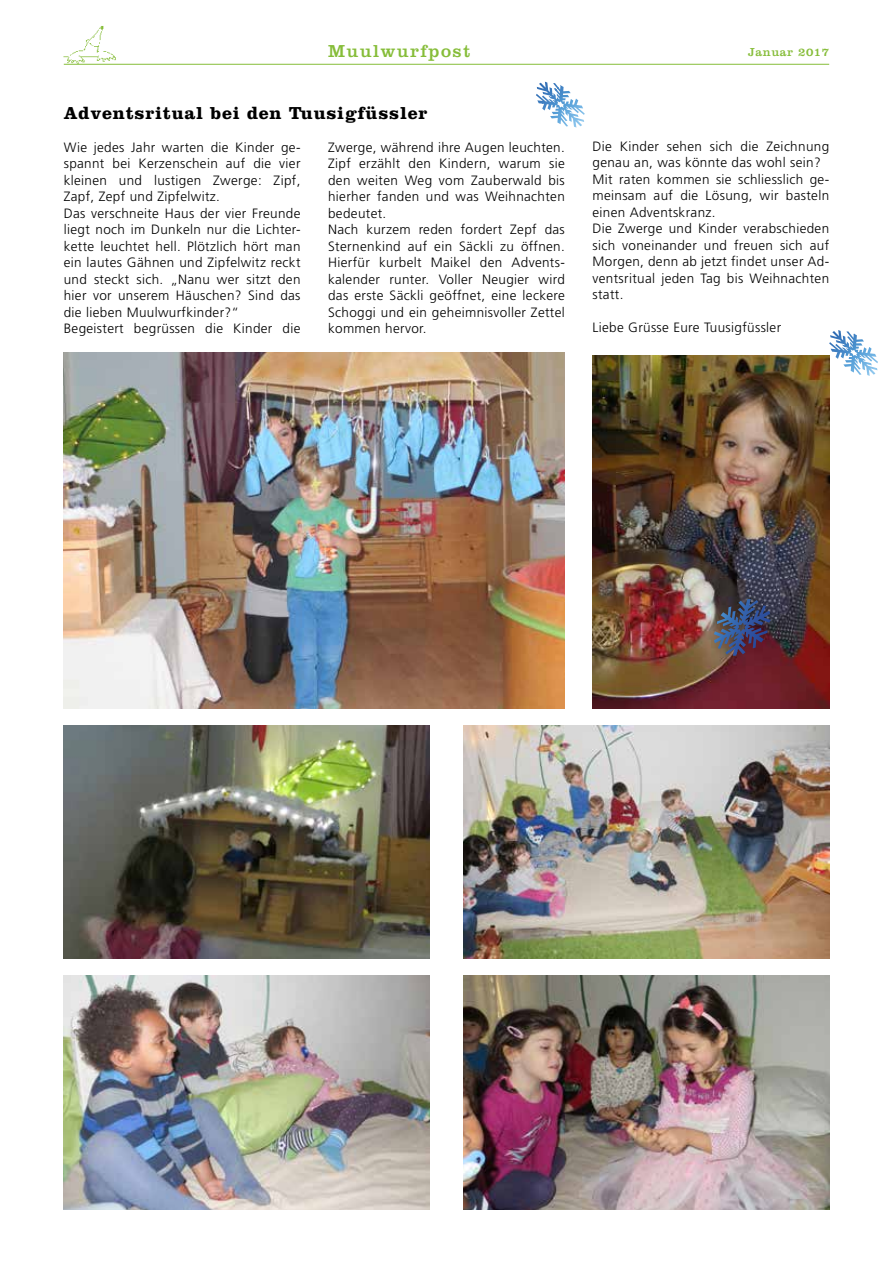
<style>
.page{position:relative;width:893px;height:1263px;background:#fff}
.page>*{position:absolute;margin:0;border:0;box-sizing:border-box;transform-origin:0 0}
.t1{font:700 18px "Clarendon";letter-spacing:.045em;color:#000}
.t2{font:18px "Clarendon";letter-spacing:.075em;color:#86bd39}
.t3{font:300 13.5px/16.5px "Frutiger";letter-spacing:.025em;color:#000}
.t4{font:12px "Clarendon";letter-spacing:.05em;color:#86bd39}
</style>
<div class="page">
<img style="left:64px;top:26px;width:57px;height:38px">
<hr style="left:64px;top:64px;width:765px;height:1px;background:#86bd39">
<img style="left:64px;top:725px;width:365px;height:234px">
<img style="left:463px;top:725px;width:366px;height:234px">
<img style="left:64px;top:353px;width:501px;height:355px">
<img style="left:64px;top:976px;width:365px;height:234px">
<img style="left:463px;top:976px;width:366px;height:234px">
<img style="left:592px;top:356px;width:237px;height:352px">
<svg style="left:536px;top:82px;width:49px;height:46px"></svg>
<svg style="left:714px;top:599px;width:57px;height:57px;background:#474563"></svg>
<svg style="left:829px;top:330px;width:49px;height:46px"></svg>
<h1 class="t2" style="left:328px;top:40px;width:143px">Muulwurfpost</h1>
<p class="t4" style="left:748px;top:45px;width:83px">Januar 2017</p>
<h1 class="t1" style="left:64px;top:102px;width:365px">Adventsritual bei den Tuusigfüssler</h1>
<p class="t3" style="left:64px;top:139px;width:238px">Wie jedes Jahr warten die Kinder ge&shy;spannt bei Kerzenschein auf die vier kleinen und lustigen Zwerge: Zipf, Zapf, Zepf und Zipfelwitz.<br>Das verschneite Haus der vier Freunde liegt noch im Dunkeln nur die Lichter&shy;kette leuchtet hell. Plötzlich hört man ein lautes Gähnen und Zipfelwitz reckt und steckt sich. „Nanu wer sitzt den hier vor unserem Häuschen? Sind das die lieben Muulwurfkinder?“ Begeistert begrüssen die Kinder die</p>
<p class="t3" style="left:328px;top:139px;width:238px">Zwerge, während ihre Augen leuchten.<br>Zipf erzählt den Kindern, warum sie den weiten Weg vom Zauberwald bis hierher fanden und was Weihnachten bedeutet.<br>Nach kurzem reden fordert Zepf das<br>Sternenkind auf ein Säckli zu öffnen.<br>Hierfür kurbelt Maikel den Advents&shy;kalender runter. Voller Neugier wird das erste Säckli geöffnet, eine leckere<br>Schoggi und ein geheimnisvoller Zettel kommen hervor.</p>
<p class="t3" style="left:592px;top:138px;width:238px">Die Kinder sehen sich die Zeichnung genau an, was könnte das wohl sein?<br>Mit raten kommen sie schliesslich ge&shy;meinsam auf die Lösung, wir basteln einen Adventskranz.<br>Die Zwerge und Kinder verabschieden sich voneinander und freuen sich auf<br>Morgen, denn ab jetzt findet unser Ad&shy;ventsritual jeden Tag bis Weihnachten statt.</p>
<p class="t3" style="left:592px;top:319px;width:190px">Liebe Grüsse Eure Tuusigfüssler</p>
</div>
